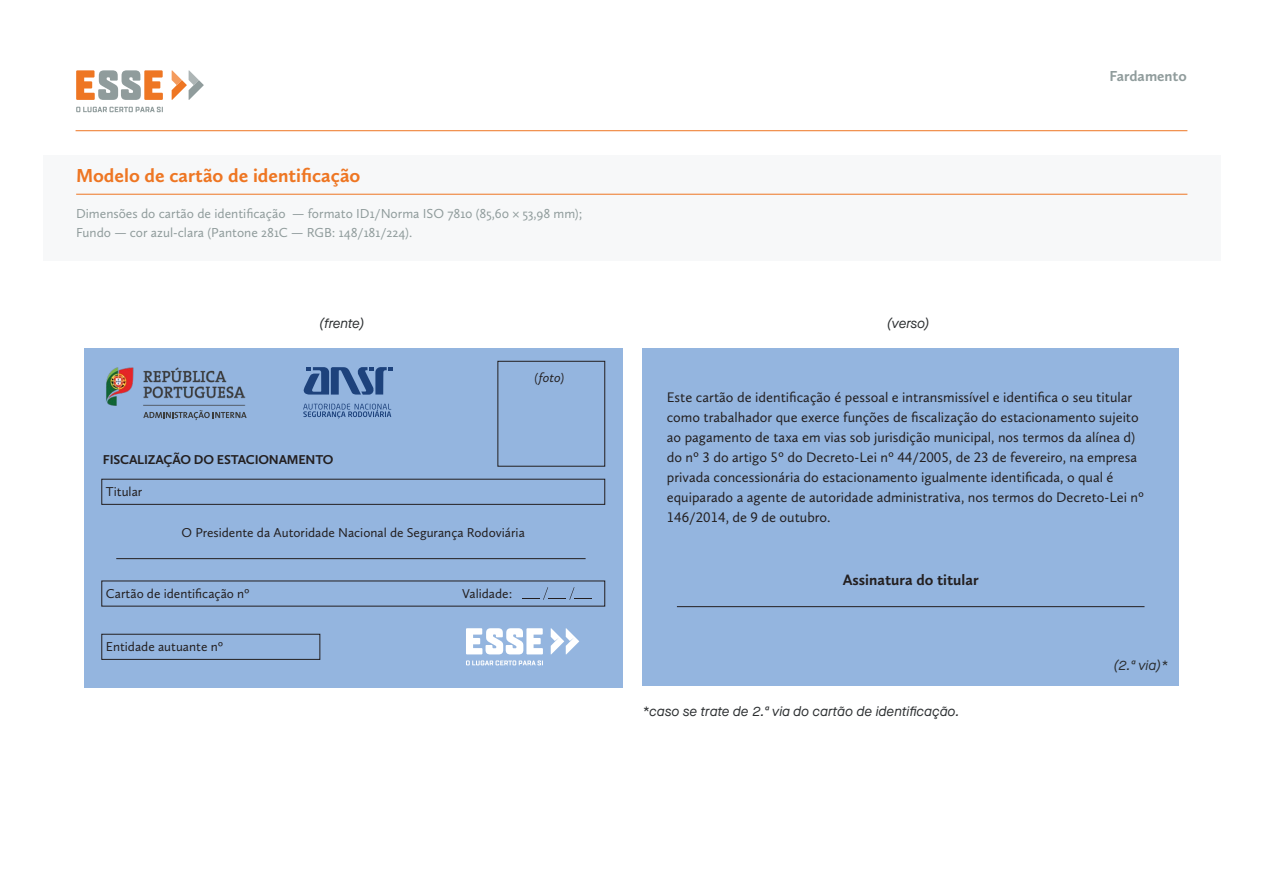
<style>
.page{position:relative;width:1263px;height:893px;background:#fff}
.page>*{position:absolute;margin:0;border:0;box-sizing:border-box;transform-origin:0 0}
.t1{font:700 19.5px "Calluna Sans";color:#ee7623}
.t2{font:700 15.45px "Calluna Sans";color:#231f20}
.t3{font:700 15px "Calluna Sans";color:#909c9c}
.t4{font:14.4px/20px "Calluna Sans";color:#231f20}
.t5{font:13.5px/19.5px "Calluna Sans";color:#909c9c}
.t6{font:italic 13.5px "Maison Neue";color:#2b2e30}
.t7{font:13.35px "Calluna Sans";color:#231f20}
.t8{font:700 13.35px "Calluna Sans";letter-spacing:-.015em;color:#231f20}
.t9{font:italic 13.35px "Calluna Sans";color:#231f20}
</style>
<div class="page">
<div style="left:43px;top:155px;width:1177px;height:106px;background:#f7f8f9"></div>
<svg style="left:76px;top:107px;width:87px;height:5px"></svg>
<svg style="left:76px;top:70px;width:87px;height:30px"></svg>
<svg style="left:172px;top:70px;width:32px;height:30px"></svg>
<hr style="left:76px;top:194px;width:1111px;height:1px;background:#ee7623">
<hr style="left:76px;top:130px;width:1111px;height:1px;background:#ee7623">
<div style="left:84px;top:348px;width:538px;height:339px;background:#94b5df"></div>
<div style="left:102px;top:479px;width:503px;height:26px;border:1px solid #231f20"></div>
<div style="left:498px;top:361px;width:107px;height:105px;border:1px solid #231f20"></div>
<div style="left:102px;top:634px;width:218px;height:26px;border:1px solid #231f20"></div>
<hr style="left:116px;top:558px;width:470px;height:1px;background:#231f20">
<svg style="left:523px;top:587px;width:68px;height:13px"></svg>
<svg style="left:466px;top:628px;width:113px;height:37px"></svg>
<svg style="left:303px;top:404px;width:88px;height:14px"></svg>
<svg style="left:303px;top:367px;width:90px;height:28px"></svg>
<div style="left:642px;top:348px;width:537px;height:338px;background:#94b5df"></div>
<hr style="left:677px;top:606px;width:467px;height:1px;background:#231f20">
<img style="left:106px;top:367px;width:141px;height:53px">
<h1 class="t1" style="left:76px;top:163px;width:286px">Modelo de cartão de identificação</h1>
<p class="t5" style="left:76px;top:203px;width:508px">Dimensões do cartão de identificação — formato ID1/Norma ISO 7810 (85,60 × 53,98 mm);<br>Fundo — cor azul-clara (Pantone 281C — RGB: 148/181/224).</p>
<p class="t6" style="left:319px;top:315px;width:47px">(frente)</p>
<p class="t6" style="left:887px;top:315px;width:44px">(verso)</p>
<p class="t9" style="left:535px;top:369px;width:31px">(foto)</p>
<p class="t3" style="left:1109px;top:67px;width:79px">Fardamento</p>
<p class="t8" style="left:103px;top:451px;width:232px">FISCALIZAÇÃO DO ESTACIONAMENTO</p>
<p class="t7" style="left:106px;top:484px;width:38px">Titular</p>
<p class="t7" style="left:182px;top:525px;width:345px">O Presidente da Autoridade Nacional de Segurança Rodoviária</p>
<p class="t7" style="left:106px;top:585px;width:145px">Cartão de identificação nº</p>
<p class="t7" style="left:462px;top:585px;width:52px">Validade:</p>
<p class="t7" style="left:106px;top:639px;width:119px">Entidade autuante nº</p>
<p class="t4" style="left:667px;top:387px;width:479px">Este cartão de identificação é pessoal e intransmissível e identifica o seu titular como trabalhador que exerce funções de fiscalização do estacionamento sujeito ao pagamento de taxa em vias sob jurisdição municipal, nos termos da alínea d) do nº 3 do artigo 5º do Decreto-Lei nº 44/2005, de 23 de fevereiro, na empresa privada concessionária do estacionamento igualmente identificada, o qual é equiparado a agente de autoridade administrativa, nos termos do Decreto-Lei nº 146/2014, de 9 de outubro.</p>
<p class="t2" style="left:843px;top:571px;width:138px">Assinatura do titular</p>
<p class="t6" style="left:642px;top:702px;width:318px">*caso se trate de 2.ª via do cartão de identificação.</p>
<p class="t6" style="left:1113px;top:656px;width:56px">(2.ª via)*</p>
</div>
